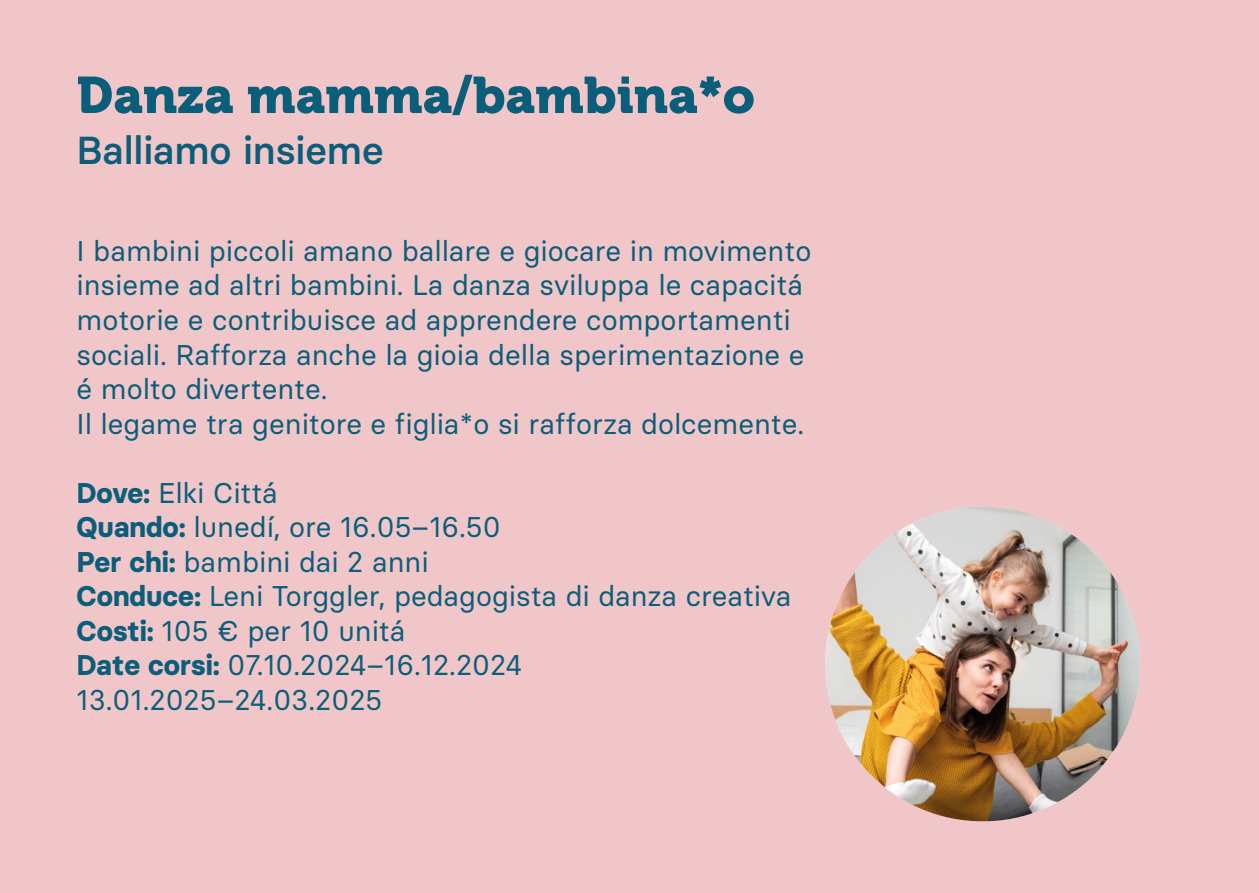
<style>
.page{position:relative;width:1259px;height:893px;background:#f0c6c9}
.page>*{position:absolute;margin:0;border:0;box-sizing:border-box;transform-origin:0 0}
.t1{font:51px "Museo 900";color:#0b5e7a}
.t2{font:500 39px "Basier Circle";color:#0b5e7a}
.t3{font:28.5px/34.5px "Basier Circle";color:#0b5e7a}
.s1{font-weight:700}
</style>
<div class="page">
<img style="left:825px;top:507px;width:315px;height:314px;border-radius:157px">
<h1 class="t1" style="left:77px;top:66px;width:680px">Danza mamma/bambina*o</h1>
<h2 class="t2" style="left:77px;top:126px;width:309px">Balliamo insieme</h2>
<p class="t3" style="left:77px;top:233px;width:736px">I bambini piccoli amano ballare e giocare in movimento insieme ad altri bambini. La danza sviluppa le capacitá motorie e contribuisce ad apprendere comportamenti sociali. Rafforza anche la gioia della sperimentazione e é molto divertente.<br>Il legame tra genitore e figlia*o si rafforza dolcemente.</p>
<p class="t3" style="left:77px;top:475px;width:716px"><span class="s1">Dove:</span> Elki Cittá<br><span class="s1">Quando:</span> lunedí, ore 16.05–16.50<br><span class="s1">Per chi:</span> bambini dai 2 anni<br><span class="s1">Conduce:</span> Leni Torggler, pedagogista di danza creativa<br><span class="s1">Costi:</span> 105 € per 10 unitá<br><span class="s1">Date corsi:</span> 07.10.2024–16.12.2024<br>13.01.2025–24.03.2025</p>
</div>
